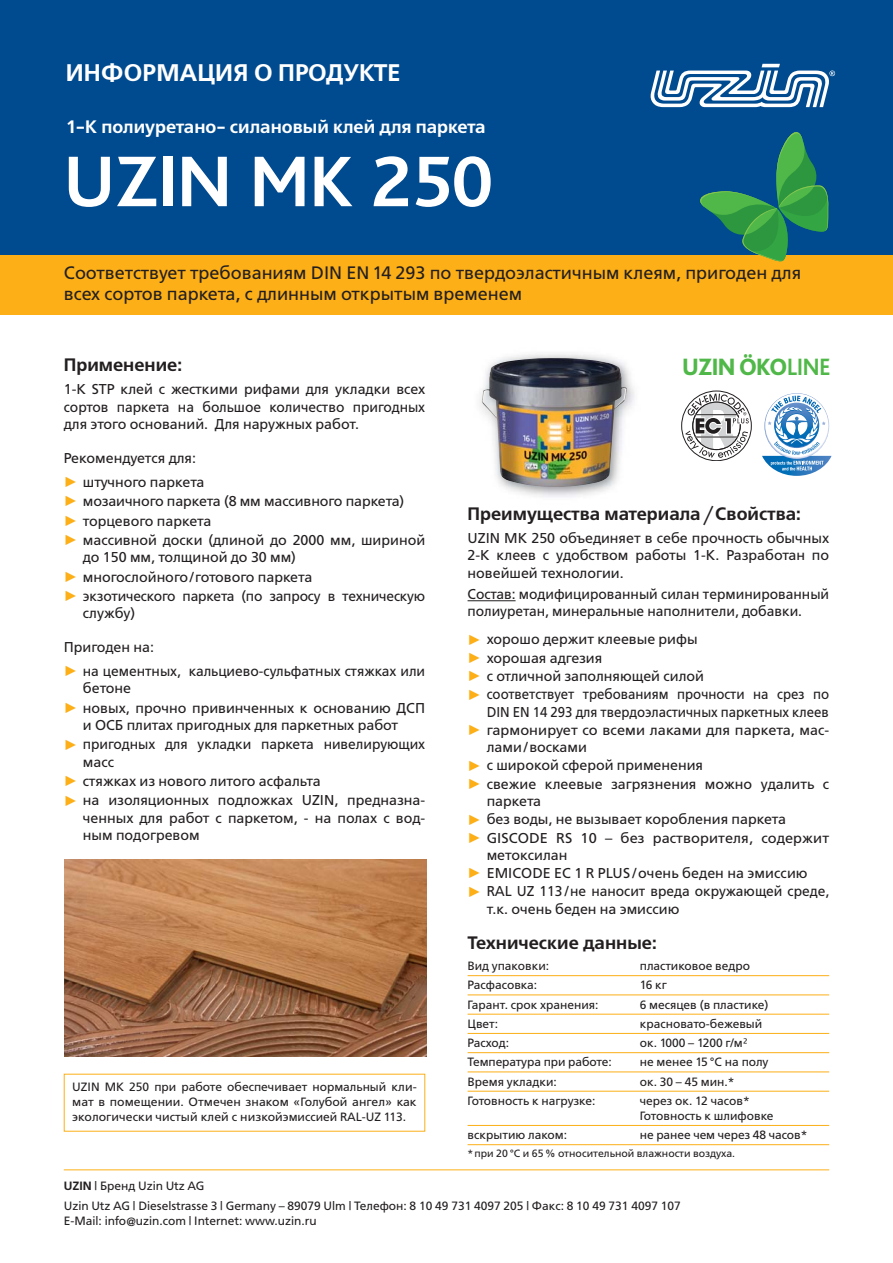
<style>
.page{position:relative;width:893px;height:1263px;background:#fff}
.page>*{position:absolute;margin:0;border:0;box-sizing:border-box;transform-origin:0 0}
.t1{font:700 75px "Bliss";color:#fff}
.t2{font:800 24.75px "Bliss";color:#50b848;scale:.93 1}
.t3{font:24px "Free Set Demi Bold C";color:#fff}
.t4{font:18px/21px "Free Set Book C";color:#231f20}
.t5{font:18px "Free Set Demi Bold C";color:#231f20}
.t6{font:18px "Free Set Demi Bold C";color:#fff}
.t7{font:14.25px/17.2px "Free Set Book C";color:#231f20}
.t8{font:14.25px/17.2px "Free Set Book C";color:#231f20;text-align:right;scale:.93 1}
.t9{font:12px/15px "Free Set Book C";color:#231f20}
.t10{font:10.5px "Free Set Book C";color:#231f20}
.s1{color:#fcaf17}
.s2{font-weight:700}
.s3{font-family:"Lucida Grande"}
.s4{font-family:"Free Set Demi Bold C"}
</style>
<div class="page">
<div style="left:0;top:0;width:893px;height:255px;background:#004a8f"></div>
<div style="left:0;top:255px;width:893px;height:60px;background:#fcaf17"></div>
<hr style="left:64px;top:1169px;width:765px;height:1px;background:#fcaf17">
<svg style="left:700px;top:132px;width:128px;height:129px"></svg>
<svg style="left:762px;top:396px;width:69px;height:80px"></svg>
<div style="left:681px;top:391px;width:70px;height:70px;border:1px solid #231f20;border-radius:50%"></div>
<svg style="left:685px;top:394px;width:64px;height:64px"></svg>
<hr style="left:696px;top:414px;width:41px;height:1px;background:#231f20">
<hr style="left:695px;top:437px;width:42px;height:1px;background:#231f20">
<img style="left:482px;top:358px;width:145px;height:129px">
<svg style="left:651px;top:64px;width:184px;height:43px"></svg>
<hr style="left:468px;top:600px;width:48px;height:1px;background:#231f20">
<hr style="left:468px;top:975px;width:361px;height:1px;background:#fcaf17">
<hr style="left:468px;top:994px;width:361px;height:1px;background:#fcaf17">
<hr style="left:468px;top:1014px;width:361px;height:1px;background:#fcaf17">
<hr style="left:468px;top:1033px;width:361px;height:1px;background:#fcaf17">
<hr style="left:468px;top:1052px;width:361px;height:1px;background:#fcaf17">
<hr style="left:468px;top:1071px;width:361px;height:1px;background:#fcaf17">
<hr style="left:468px;top:1091px;width:361px;height:1px;background:#fcaf17">
<hr style="left:468px;top:1125px;width:361px;height:1px;background:#fcaf17">
<hr style="left:468px;top:1144px;width:361px;height:1px;background:#fcaf17">
<img style="left:65px;top:859px;width:361px;height:198px">
<h3 class="t3" style="left:66px;top:63px;width:336px">ИНФОРМАЦИЯ О ПРОДУКТЕ</h3>
<p class="t6" style="left:66px;top:119px;width:421px">1-K полиуретано- силановый клей для паркета</p>
<h1 class="t1" style="left:64px;top:152px;width:430px">UZIN MK 250</h1>
<p class="t4" style="left:64px;top:264px;width:739px">Соответствует требованиям DIN EN 14 293 по твердоэластичным клеям, пригоден для всех сортов паркета, с длинным открытым временем</p>
<p class="t5" style="left:64px;top:357px;width:120px">Применение:</p>
<p class="t7" style="left:64px;top:382px;width:363px;text-align:justify">1-К STP клей с жесткими рифами для укладки всех сортов паркета на большое количество пригодных для этого оснований. Для наружных работ.</p>
<p class="t7" style="left:64px;top:451px;width:134px">Рекомендуется для:</p>
<p class="t7" style="left:64px;top:474px;width:142px"><span class="s1">✓</span> штучного паркета</p>
<p class="t7" style="left:64px;top:494px;width:342px"><span class="s1">✓</span> мозаичного паркета (8 мм массивного паркета)</p>
<p class="t7" style="left:64px;top:513px;width:149px"><span class="s1">✓</span> торцевого паркета</p>
<p class="t7" style="left:83px;top:532px;width:344px;text-indent:-19px"><span class="s1">✓</span> массивной доски (длиной до 2000 мм, шириной до 150 мм, толщиной до 30 мм)</p>
<p class="t7" style="left:64px;top:569px;width:250px"><span class="s1">✓</span> многослойного/готового паркета</p>
<p class="t7" style="left:83px;top:588px;width:344px;text-indent:-19px"><span class="s1">✓</span> экзотического паркета (по запросу в техническую службу)</p>
<p class="t7" style="left:64px;top:640px;width:92px">Пригоден на:</p>
<p class="t7" style="left:83px;top:664px;width:344px;text-indent:-19px"><span class="s1">✓</span> на цементных, кальциево-сульфатных стяжках или бетоне</p>
<p class="t7" style="left:64px;top:700px;width:363px;text-align:center"><span class="s1">✓</span> новых, прочно привинченных к основанию ДСП и ОСБ плитах пригодных для паркетных работ</p>
<p class="t7" style="left:83px;top:737px;width:344px;text-indent:-19px"><span class="s1">✓</span> пригодных для укладки паркета нивелирующих масс</p>
<p class="t7" style="left:64px;top:773px;width:258px"><span class="s1">✓</span> стяжках из нового литого асфальта</p>
<p class="t7" style="left:83px;top:793px;width:344px;text-align:justify;text-indent:-19px"><span class="s1">✓</span> на изоляционных подложках UZIN, предназна&shy;ченных для работ с паркетом, - на полах с вод&shy;ным подогревом</p>
<p class="t9" style="left:72px;top:1080px;width:346px;text-align:justify">UZIN MK 250 при работе обеспечивает нормальный кли&shy;мат в помещении. Отмечен знаком «Голубой ангел» как экологически чистый клей с низкойэмиссией RAL-UZ 113.</p>
<h2 class="t2" style="left:682px;top:357px;width:161px">UZIN ÖKO<span class="s2">LINE</span></h2>
<p class="t5" style="left:468px;top:506px;width:335px">Преимущества материала /Свойства:</p>
<p class="t7" style="left:468px;top:531px;width:363px;text-align:justify">UZIN MK 250 объединяет в себе прочность обычных 2-К клеев с удобством работы 1-К. Разработан по новейшей технологии.</p>
<p class="t7" style="left:468px;top:587px;width:363px">Состав: модифицированный силан терминированный полиуретан, минеральные наполнители, добавки.</p>
<p class="t7" style="left:468px;top:632px;width:232px"><span class="s1">✓</span> хорошо держит клеевые рифы</p>
<p class="t7" style="left:468px;top:650px;width:136px"><span class="s1">✓</span> хорошая адгезия</p>
<p class="t7" style="left:468px;top:668px;width:238px"><span class="s1">✓</span> с отличной заполняющей силой</p>
<p class="t8" style="left:468px;top:687px;width:390px"><span class="s1">✓</span> соответствует требованиям прочности на срез по<br>DIN EN 14 293 для твердоэластичных паркетных клеев</p>
<p class="t7" style="left:487px;top:722px;width:344px;text-indent:-19px"><span class="s1">✓</span> гармонирует со всеми лаками для паркета, мас&shy;лами /восками</p>
<p class="t7" style="left:468px;top:758px;width:237px"><span class="s1">✓</span> с широкой сферой применения</p>
<p class="t7" style="left:487px;top:776px;width:344px;text-indent:-19px"><span class="s1">✓</span> свежие клеевые загрязнения можно удалить с паркета</p>
<p class="t7" style="left:468px;top:812px;width:320px"><span class="s1">✓</span> без воды, не вызывает коробления паркета</p>
<p class="t7" style="left:487px;top:830px;width:344px;text-indent:-19px"><span class="s1">✓</span> GISCODE RS 10 – без растворителя, содержит метоксилан</p>
<p class="t7" style="left:468px;top:866px;width:342px"><span class="s1">✓</span> EMICODE EC 1 R PLUS /очень беден на эмиссию</p>
<p class="t7" style="left:487px;top:884px;width:344px;text-indent:-19px"><span class="s1">✓</span> RAL UZ 113 /не наносит вреда окружающей среде, т.к. очень беден на эмиссию</p>
<p class="t5" style="left:468px;top:935px;width:191px">Технические данные:</p>
<p class="t9" style="left:468px;top:959px;width:83px">Вид упаковки:</p>
<p class="t9" style="left:640px;top:959px;width:112px">пластиковое ведро</p>
<p class="t9" style="left:468px;top:979px;width:71px">Расфасовка:</p>
<p class="t9" style="left:640px;top:979px;width:29px">16 кг</p>
<p class="t9" style="left:468px;top:998px;width:132px">Гарант. срок хранения:</p>
<p class="t9" style="left:640px;top:998px;width:130px">6 месяцев (в пластике)</p>
<p class="t9" style="left:468px;top:1017px;width:32px">Цвет:</p>
<p class="t9" style="left:640px;top:1017px;width:124px">красновато-бежевый</p>
<p class="t9" style="left:468px;top:1036px;width:43px">Расход:</p>
<p class="t9" style="left:640px;top:1036px;width:110px">ок. 1000 – 1200 г/м<span class="s3">²</span></p>
<p class="t9" style="left:468px;top:1056px;width:146px">Температура при работе:</p>
<p class="t9" style="left:640px;top:1056px;width:130px">не менее 15 °С на полу</p>
<p class="t9" style="left:468px;top:1075px;width:91px">Время укладки:</p>
<p class="t9" style="left:640px;top:1075px;width:96px">ок. 30 – 45 мин.*</p>
<p class="t9" style="left:468px;top:1094px;width:129px">Готовность к нагрузке:</p>
<p class="t9" style="left:640px;top:1094px;width:135px">через ок. 12 часов*<br>Готовность к шлифовке</p>
<p class="t9" style="left:468px;top:1128px;width:101px">вскрытию лаком:</p>
<p class="t9" style="left:640px;top:1128px;width:169px">не ранее чем через 48 часов*</p>
<p class="t10" style="left:468px;top:1149px;width:269px">*при 20 °С и 65 % относительной влажности воздуха.</p>
<p class="t9" style="left:64px;top:1176px;width:618px;line-height:20px"><span class="s4">UZIN</span> | Бренд Uzin Utz AG<br>Uzin Utz AG | Dieselstrasse 3 | Germany – 89079 Ulm | Телефон: 8 10 49 731 4097 205 | Факс: 8 10 49 731 4097 107</p>
<p class="t9" style="left:64px;top:1214px;width:254px">E-Mail: info@uzin.com | Internet: www.uzin.ru</p>
</div>
